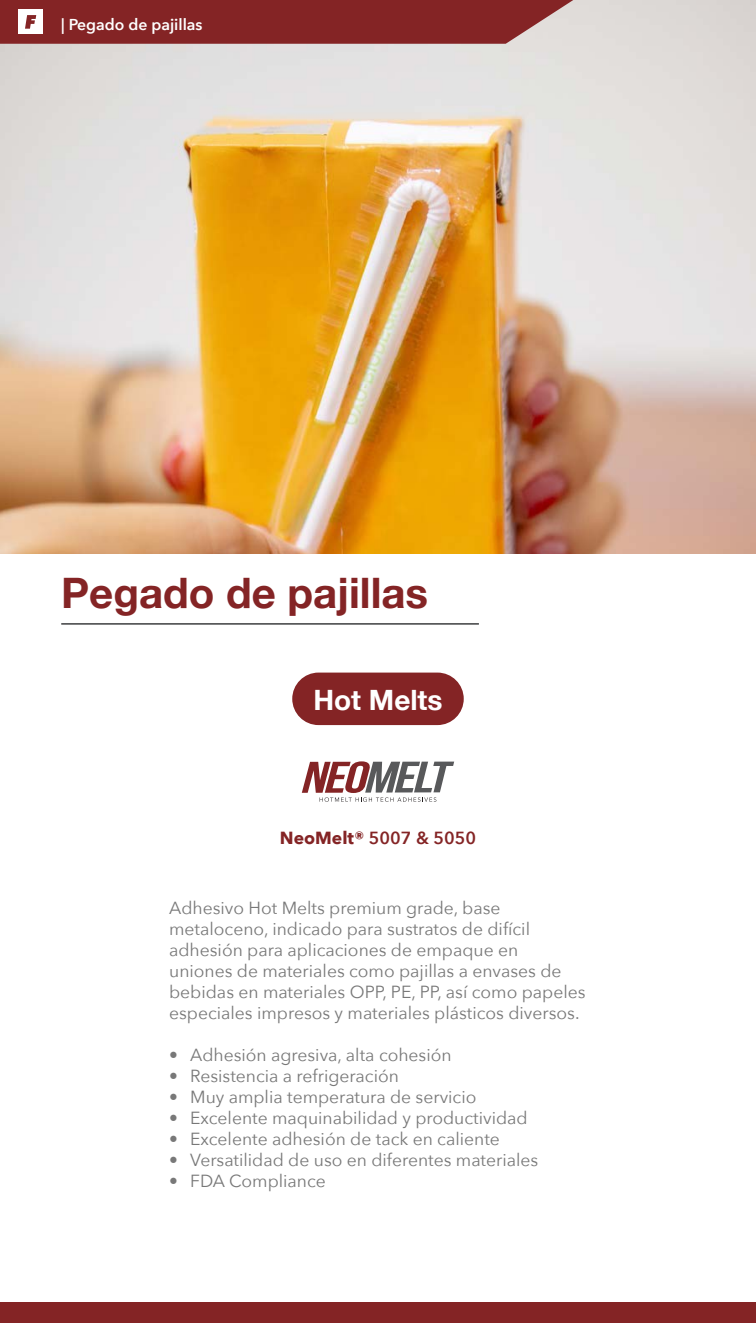
<style>
.page{position:relative;width:756px;height:1323px;background:#fff}
.page>*{position:absolute;margin:0;border:0;box-sizing:border-box;transform-origin:0 0}
.Titular_01{font:700 42px "Helvetica Neue";color:#842425}
.Titular_01-2{font:700 28px "Helvetica Neue";color:#fff}
.Cuerpo_de_texto_01__NORMAL{font:17.5px/21px "Avenir Next";color:#787878}
.Subtitular_01{font:600 17.5px "Avenir Next";color:#842425}
.Texto_MARCADOR{font:600 15.75px "Avenir Next";color:#fff}
.s1{font-weight:700}
</style>
<div class="page">
<img style="left:0;top:0;width:756px;height:553px">
<div style="left:0;top:1302px;width:756px;height:21px;background:#842425"></div>
<svg style="left:0;top:0;width:587px;height:44px;background:#8e3839"></svg>
<div style="left:292px;top:673px;width:172px;height:52px;background:#842425;border-radius:26px"></div>
<svg style="left:302px;top:761px;width:152px;height:41px"></svg>
<hr style="left:61px;top:623px;width:418px;height:2px;background:#58595b">
<p class="Texto_MARCADOR" style="left:61px;top:11px;width:143px">| Pegado de pajillas</p>
<p class="Titular_01" style="left:61px;top:560px;width:368px">Pegado de pajillas</p>
<p class="Titular_01-2" style="left:313px;top:678px;width:131px">Hot Melts</p>
<p class="Subtitular_01" style="left:280px;top:823px;width:198px"><span class="s1">NeoMelt®</span> 5007 &amp; 5050</p>
<p class="Cuerpo_de_texto_01__NORMAL" style="left:169px;top:896px;width:418px">Adhesivo Hot Melts premium grade, base metaloceno, indicado para sustratos de difícil adhesión para aplicaciones de empaque en uniones de materiales como pajillas a envases de bebidas en materiales OPP, PE, PP, así como papeles especiales impresos y materiales plásticos diversos.</p>
<p class="Cuerpo_de_texto_01__NORMAL" style="left:169px;top:1043px;width:284px">• Adhesión agresiva, alta cohesión</p>
<p class="Cuerpo_de_texto_01__NORMAL" style="left:169px;top:1064px;width:231px">• Resistencia a refrigeración</p>
<p class="Cuerpo_de_texto_01__NORMAL" style="left:169px;top:1085px;width:309px">• Muy amplia temperatura de servicio</p>
<p class="Cuerpo_de_texto_01__NORMAL" style="left:169px;top:1106px;width:360px">• Excelente maquinabilidad y productividad</p>
<p class="Cuerpo_de_texto_01__NORMAL" style="left:169px;top:1127px;width:332px">• Excelente adhesión de tack en caliente</p>
<p class="Cuerpo_de_texto_01__NORMAL" style="left:169px;top:1148px;width:371px">• Versatilidad de uso en diferentes materiales</p>
<p class="Cuerpo_de_texto_01__NORMAL" style="left:169px;top:1169px;width:158px">• FDA Compliance</p>
</div>
